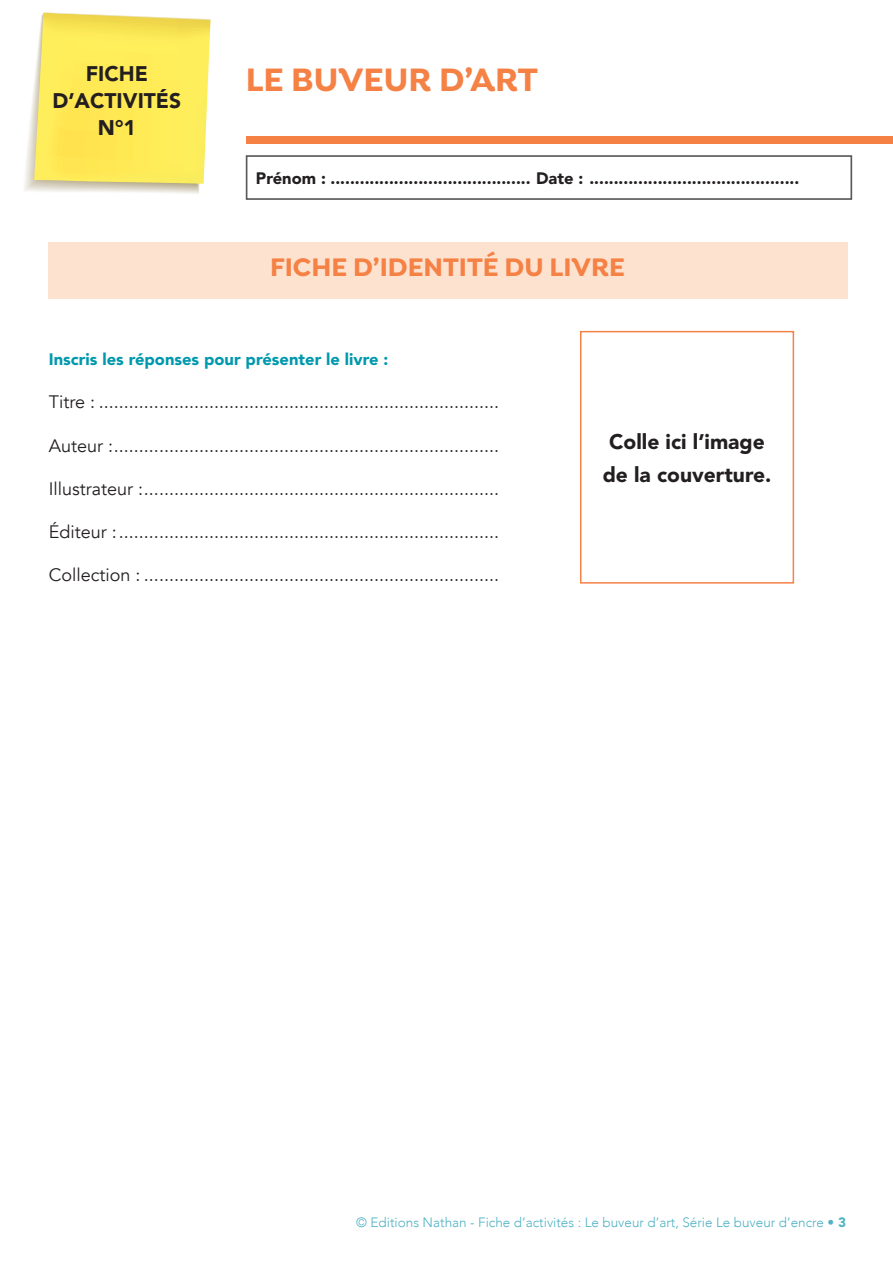
<style>
.page{position:relative;width:893px;height:1263px;background:#fff}
.page>*{position:absolute;margin:0;border:0;box-sizing:border-box;transform-origin:0 0}
.t1{font:700 34.5px "Isidora";color:#f58145}
.t2{font:700 27px "Isidora";color:#f58145}
.t3{font:900 21px/27px "Avenir LT Std";color:#231f20;text-align:center}
.t4{font:18px "Avenir";color:#231f20}
.t5{font:900 16.5px "Avenir LT Std";color:#231f20}
.t6{font:900 16.5px "Avenir LT Std";color:#0098ad}
.t7{font:300 13.5px "Avenir";color:#4fb2c4}
.s1{font-family:"Avenir LT Std";font-weight:900}
</style>
<div class="page">
<div style="left:246px;top:136px;width:647px;height:8px;background:#f58145"></div>
<svg style="left:24px;top:12px;width:187px;height:182px;background:#fae970"></svg>
<div style="left:246px;top:155px;width:606px;height:45px;border:2px solid #58595b"></div>
<div style="left:48px;top:242px;width:799px;height:57px;background:#fee2d0"></div>
<div style="left:580px;top:331px;width:214px;height:253px;border:2px solid #f58145"></div>
<p class="t3" style="left:86px;top:60px;width:64px">FICHE</p>
<h1 class="t1" style="left:246px;top:58px;width:294px">LE BUVEUR D’ART</h1>
<p class="t3" style="left:52px;top:87px;width:130px">D’ACTIVITÉS<br>N°1</p>
<p class="t5" style="left:256px;top:168px;width:545px">Prénom : ......................................... Date : ...........................................</p>
<h2 class="t2" style="left:270px;top:251px;width:357px">FICHE D’IDENTITÉ DU LIVRE</h2>
<p class="t6" style="left:49px;top:349px;width:341px">Inscris les réponses pour présenter le livre :</p>
<p class="t4" style="left:49px;top:391px;width:452px">Titre : ................................................................................</p>
<p class="t4" style="left:49px;top:435px;width:452px">Auteur :.............................................................................</p>
<p class="t4" style="left:49px;top:478px;width:452px">Illustrateur :.......................................................................</p>
<p class="t4" style="left:49px;top:521px;width:452px">Éditeur :............................................................................</p>
<p class="t4" style="left:49px;top:564px;width:452px">Collection : .......................................................................</p>
<p class="t3" style="left:603px;top:425px;width:170px;line-height:33px">Colle ici l’image de la couverture.</p>
<p class="t7" style="left:356px;top:1214px;width:491px">© Editions Nathan - Fiche d’activités : Le buveur d’art, Série Le buveur d’encre • <span class="s1">3</span></p>
</div>
